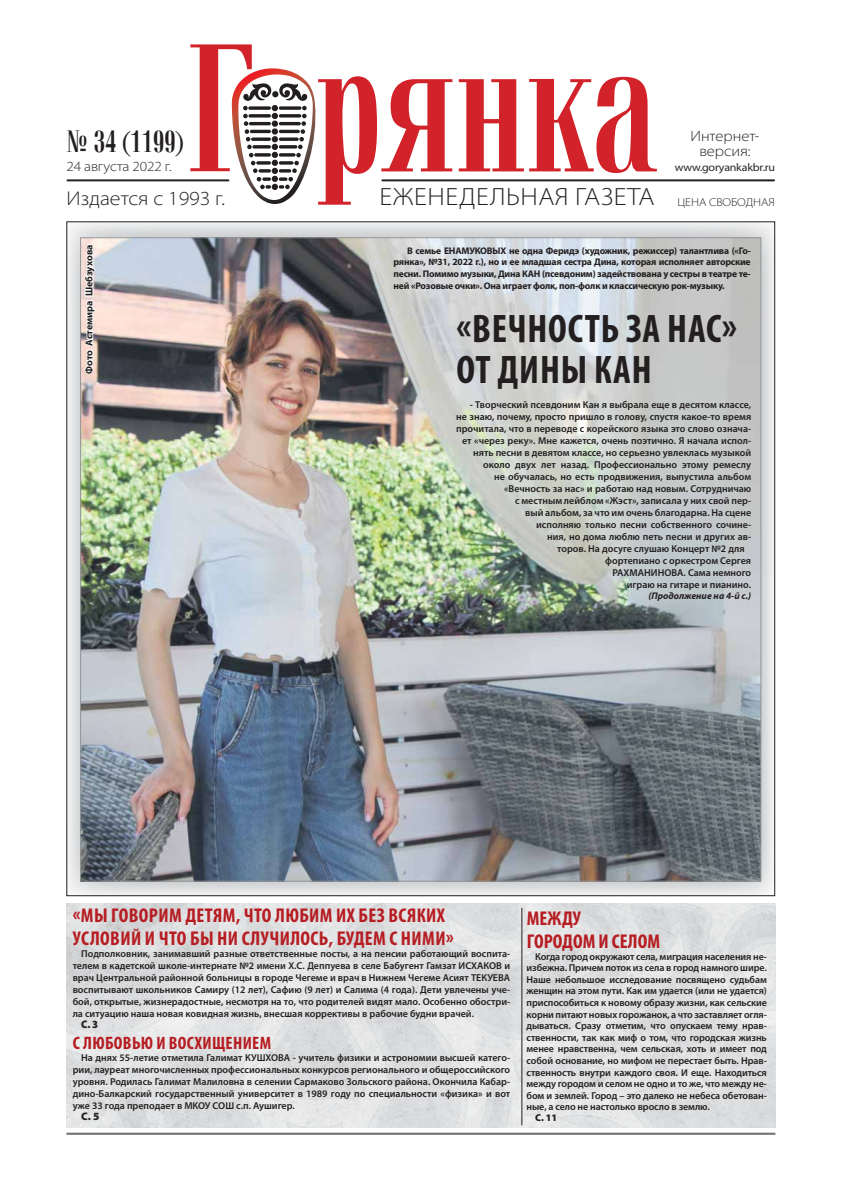
<style>
.page{position:relative;width:842px;height:1191px;background:#fff}
.page>*{position:absolute;margin:0;border:0;box-sizing:border-box;transform-origin:0 0}
.t1{font:700 condensed 40px/40px "Myriad Pro";letter-spacing:.02em;color:#231f20}
.t2{font:700 30px "Vetren";color:#231f20}
.t3{font:300 semi-expanded 25px "Myriad Pro";letter-spacing:.02em;color:#231f20}
.t4{font:700 condensed 20px/22.8px "Myriad Pro";letter-spacing:.02em;color:#b61d22}
.t5{font:300 semi-expanded 20px "Myriad Pro";color:#231f20}
.t6{font:700 condensed 18px "Myriad Pro";letter-spacing:.02em;color:#b61d22}
.t7{font:300 semi-expanded 15px/15px "Myriad Pro";color:#231f20;text-align:center}
.t8{font:300 semi-expanded 14px "Myriad Pro";letter-spacing:-.01em;color:#231f20}
.t9{font:300 semi-expanded 11.5px "Myriad Pro";color:#231f20}
.t10{font:semi-expanded 11px "Myriad Pro";letter-spacing:-.02em;color:#231f20}
.t11{font:900 11px "Myriad Pro";color:#231f20;scale:.95 1}
.t12{font:900 11px "Myriad Pro";color:#231f20}
.t13{font:600 10px/11.6px "Myriad Pro";color:#231f20;text-align:justify}
.t14{font:700 10px "Myriad Pro";color:#231f20}
.t15{font:900 10px "Myriad Pro";color:#231f20}
.t16{font:700 9.6px/11.5px "Myriad Pro";letter-spacing:-.02em;color:#231f20;text-align:justify}
.t17{font:italic 700 9.6px "Myriad Pro";color:#231f20}
</style>
<div class="page">
<img style="left:68px;top:223px;width:705px;height:671px">
<img style="left:82px;top:240px;width:677px;height:639px">
<hr style="left:67px;top:179px;width:161px;height:2px;background:#231f20">
<hr style="left:382px;top:179px;width:392px;height:2px;background:#231f20">
<svg style="left:459px;top:77px;width:198px;height:96px"></svg>
<svg style="left:190px;top:44px;width:262px;height:161px"></svg>
<hr style="left:66px;top:1133px;width:709px;height:2px;background:#6d6e70">
<img style="left:66px;top:904px;width:709px;height:224px">
<hr style="left:522px;top:908px;width:1px;height:217px;background:#231f20">
<svg style="left:83px;top:243px;width:13px;height:131px"></svg>
<h2 class="t2" style="left:66px;top:130px;width:119px">¹ 34 (1199)</h2>
<h3 class="t8" style="left:66px;top:158px;width:107px">24 августа 2022 г.</h3>
<h3 class="t5" style="left:66px;top:186px;width:160px">Издается с 1993 г.</h3>
<h3 class="t3" style="left:380px;top:182px;width:276px">ЕЖЕНЕДЕЛЬНАЯ ГАЗЕТА</h3>
<h3 class="t7" style="left:690px;top:128px;width:71px">Интернет&shy;версия:</h3>
<p class="t10" style="left:675px;top:161px;width:102px">www.goryankakbr.ru</p>
<p class="t9" style="left:677px;top:195px;width:99px">ЦЕНА СВОБОДНАЯ</p>
<p class="t14" style="left:85px;top:374px;width:130px;rotate:-90deg">Фото Астемира Шебзухова</p>
<p class="t16" style="left:394px;top:246px;width:359px;text-indent:14px">В семье ЕНАМУКОВЫХ не одна Феридэ (художник, режиссер) талантлива («Го&shy;рянка», №31, 2022 г.), но и ее младшая сестра Дина, которая исполняет авторские песни. Помимо музыки, Дина КАН (псевдоним) задействована у сестры в театре те&shy;ней «Розовые очки». Она играет фолк, поп-фолк и классическую рок-музыку.</p>
<h1 class="t1" style="left:457px;top:309px;width:282px">«ВЕЧНОСТЬ ЗА НАС»<br>ОТ ДИНЫ КАН</h1>
<p class="t13" style="left:470px;top:399px;width:283px">- Творческий псевдоним Кан я выбрала еще в десятом классе,</p>
<p class="t13" style="left:456px;top:411px;width:297px">не знаю, почему, просто пришло в голову, спустя какое-то время</p>
<p class="t13" style="left:456px;top:423px;width:297px">прочитала, что в переводе с корейского языка это слово означа-</p>
<p class="t13" style="left:462px;top:435px;width:291px">ет «через реку». Мне кажется, очень поэтично. Я начала испол-</p>
<p class="t13" style="left:473px;top:447px;width:280px">нять песни в девятом классе, но серьезно увлеклась музыкой</p>
<p class="t13" style="left:483px;top:459px;width:270px">около двух лет назад. Профессионально этому ремеслу</p>
<p class="t13" style="left:494px;top:471px;width:259px">не обучалась, но есть продвижения, выпустила альбом</p>
<p class="t13" style="left:504px;top:483px;width:249px">«Вечность за нас» и работаю над новым. Сотрудничаю</p>
<p class="t13" style="left:515px;top:495px;width:238px">с местным лейблом «Жэст», записала у них свой пер-</p>
<p class="t13" style="left:525px;top:507px;width:228px">вый альбом, за что им очень благодарна. На сцене</p>
<p class="t13" style="left:536px;top:519px;width:217px">исполняю только песни собственного сочине-</p>
<p class="t13" style="left:547px;top:531px;width:206px">ния, но дома люблю петь песни и других ав-</p>
<p class="t13" style="left:557px;top:543px;width:189px">торов. На досуге слушаю Концерт №2 для</p>
<p class="t13" style="left:605px;top:555px;width:148px">фортепиано с оркестром Сергея</p>
<p class="t13" style="left:612px;top:567px;width:140px">РАХМАНИНОВА. Сама немного</p>
<p class="t13" style="left:627px;top:579px;width:126px">играю на гитаре и пианино.</p>
<p class="t17" style="left:648px;top:590px;width:104px">(Продолжение на 4-й с.)</p>
<h3 class="t4" style="left:73px;top:904px;width:382px">«МЫ ГОВОРИМ ДЕТЯМ, ЧТО ЛЮБИМ ИХ БЕЗ ВСЯКИХ<br>УСЛОВИЙ И ЧТО БЫ НИ СЛУЧИЛОСЬ, БУДЕМ С НИМИ»</h3>
<p class="t13" style="left:73px;top:948px;width:439px;line-height:12px;text-indent:9px">Подполковник, занимавший разные ответственные посты, а на пенсии работающий воспита&shy;телем в кадетской школе-интернате №2 имени Х.С. Деппуева в селе Бабугент Гамзат ИСХАКОВ и врач Центральной районной больницы в городе Чегеме и врач в Нижнем Чегеме Асият ТЕКУЕВА воспитывают школьников Самиру (12 лет), Сафию (9 лет) и Салима (4 года). Дети увлечены уче&shy;бой, открытые, жизнерадостные, несмотря на то, что родителей видят мало. Особенно обостри&shy;ла ситуацию наша новая ковидная жизнь, внесшая коррективы в рабочие будни врачей.</p>
<p class="t11" style="left:81px;top:1018px;width:19px">С. 3</p>
<h3 class="t6" style="left:73px;top:1032px;width:200px">С ЛЮБОВЬЮ И ВОСХИЩЕНИЕМ</h3>
<p class="t13" style="left:73px;top:1052px;width:439px;line-height:12px;text-indent:9px">На днях 55-летие отметила Галимат КУШХОВА - учитель физики и астрономии высшей катего&shy;рии, лауреат многочисленных профессиональных конкурсов регионального и общероссийского уровня. Родилась Галимат Малиловна в селении Сармаково Зольского района. Окончила Кабар&shy;дино-Балкарский государственный университет в 1989 году по специальности «физика» и вот уже 33 года преподает в МКОУ СОШ с.п. Аушигер.</p>
<p class="t12" style="left:81px;top:1110px;width:20px">С. 5</p>
<h3 class="t4" style="left:527px;top:907px;width:135px">МЕЖДУ<br>ГОРОДОМ И СЕЛОМ</h3>
<p class="t13" style="left:527px;top:950px;width:242px;text-indent:9px">Когда город окружают села, миграция населения не&shy;избежна. Причем поток из села в город намного шире.<br>Наше небольшое исследование посвящено судьбам женщин на этом пути. Как им удается (или не удается) приспособиться к новому образу жизни, как сельские корни питают новых горожанок, а что заставляет огля&shy;дываться. Сразу отметим, что опускаем тему нрав&shy;ственности, так как миф о том, что городская жизнь менее нравственна, чем сельская, хоть и имеет под собой основание, но мифом не перестает быть. Нрав&shy;ственность внутри каждого своя. И еще. Находиться между городом и селом не одно и то же, что между не&shy;бом и землей. Город – это далеко не небеса обетован&shy;ные, а село не настолько вросло в землю.</p>
<p class="t15" style="left:535px;top:1112px;width:24px">С. 11</p>
</div>
